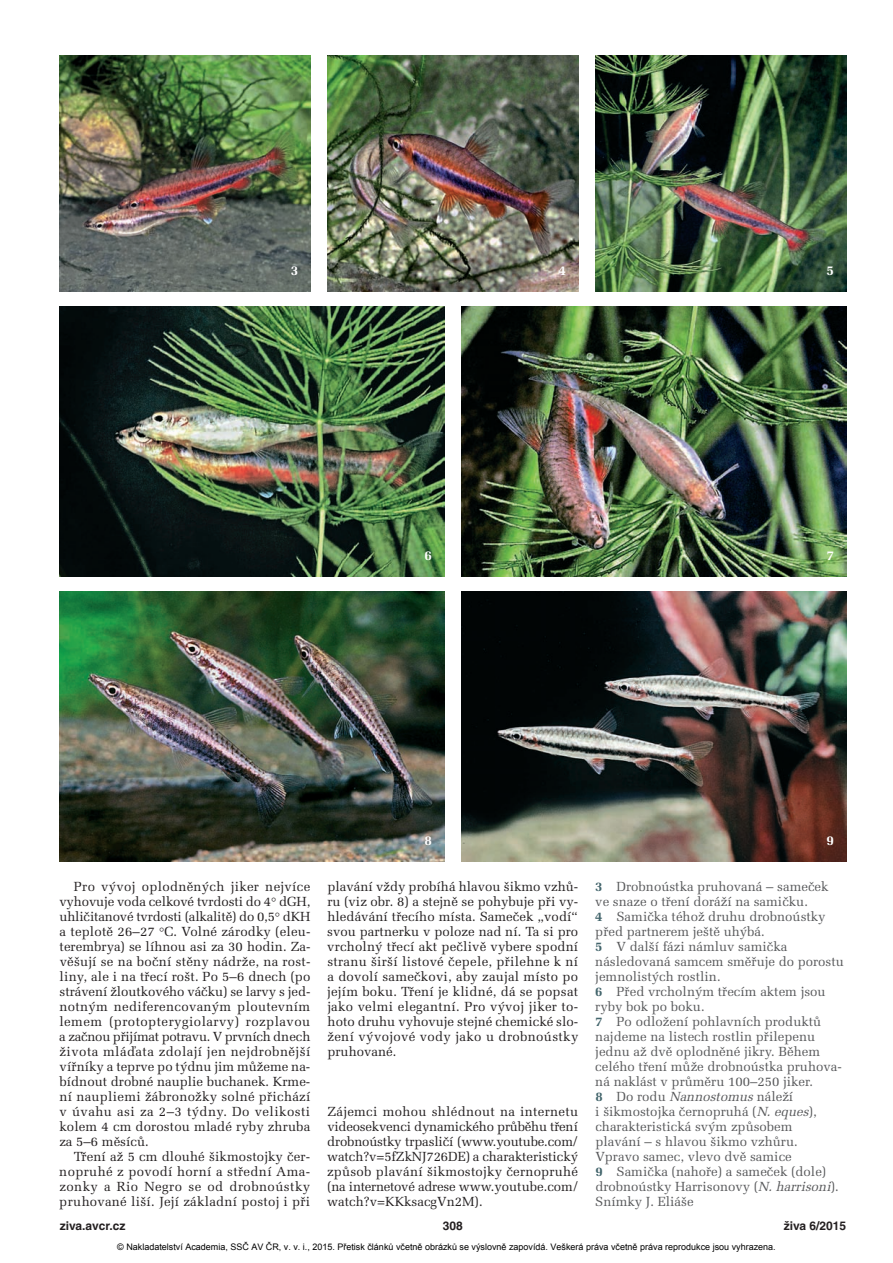
<style>
.page{position:relative;width:893px;height:1263px;background:#fff}
.page>*{position:absolute;margin:0;border:0;box-sizing:border-box;transform-origin:0 0}
.t1{font:700 13.5px "Melior CE";color:#fff}
.t2{font:13.2px/15px "Melior CE";letter-spacing:.01em;color:#231f20;text-align:justify}
.t3{font:13.2px/15px "Melior CE";color:#57585a}
.t4{font:700 12px "Helvetica CE";color:#231f20}
.t5{font:9px "Arial";color:#000}
.s1{font-weight:700;color:#43656c}
.s2{font-style:italic}
</style>
<div class="page">
<img style="left:595px;top:55px;width:251px;height:236px">
<img style="left:327px;top:55px;width:251px;height:236px">
<img style="left:60px;top:55px;width:250px;height:236px">
<img style="left:461px;top:306px;width:385px;height:270px">
<img style="left:60px;top:306px;width:384px;height:270px">
<img style="left:461px;top:591px;width:385px;height:270px">
<img style="left:60px;top:591px;width:384px;height:270px">
<p class="t1" style="left:291px;top:266px;width:9px">3</p>
<p class="t1" style="left:559px;top:266px;width:9px">4</p>
<p class="t1" style="left:826px;top:266px;width:9px">5</p>
<p class="t1" style="left:425px;top:550px;width:9px">6</p>
<p class="t1" style="left:826px;top:550px;width:9px">7</p>
<p class="t2" style="left:59px;top:881px;width:253px;text-indent:15px">Pro vývoj oplodněných jiker nejvíce vyhovuje voda celkové tvrdosti do 4° dGH, uhličitanové tvrdosti (alkalitě) do 0,5° dKH a teplotě 26–27 °C. Volné zárodky (eleu&shy;terembrya) se líhnou asi za 30 hodin. Za - věšují se na boční stěny nádrže, na rost - liny, ale i na třecí rošt. Po 5–6 dnech (po strávení žloutkového váčku) se larvy s jed&shy;notným nediferencovaným ploutevním lemem (protopterygiolarvy) rozplavou a začnou přijímat potravu. V prvních dnech života mláďata zdolají jen nejdrobnější vířníky a teprve po týdnu jim můžeme na - bídnout drobné nauplie buchanek. Krme&shy;ní naupliemi žábronožky solné přichází v úvahu asi za 2–3 týdny. Do velikosti kolem 4 cm dorostou mladé ryby zhruba za 5–6 měsíců.</p>
<p class="t2" style="left:59px;top:1151px;width:253px;text-indent:15px">Tření až 5 cm dlouhé šikmostojky čer&shy;nopruhé z povodí horní a střední Ama&shy;zonky a Rio Negro se od drobnoústky pruhované liší. Její základní postoj i při</p>
<p class="t1" style="left:425px;top:835px;width:9px">8</p>
<p class="t1" style="left:826px;top:835px;width:9px">9</p>
<p class="t2" style="left:327px;top:881px;width:253px">plavání vždy probíhá hlavou šikmo vzhů&shy;ru (viz obr. 8) a stejně se pohybuje při vy - hledávání třecího místa. Sameček „vodí“ svou partnerku v poloze nad ní. Ta si pro vrcholný třecí akt pečlivě vybere spodní stranu širší listové čepele, přilehne k ní a dovolí samečkovi, aby zaujal místo po jejím boku. Tření je klidné, dá se popsat jako velmi elegantní. Pro vývoj jiker to - hoto druhu vyhovuje stejné chemické slo&shy;žení vývojové vody jako u drobnoústky pruhované.</p>
<p class="t2" style="left:327px;top:1106px;width:253px">Zájemci mohou shlédnout na internetu videosekvenci dynamického průběhu tření drobnoústky trpasličí (www.youtube.com/ watch?v=5fZkNJ726DE) a charakteristický způsob plavání šikmostojky černopruhé (na internetové adrese www.youtube.com/ watch?v=KKksacgVn2M).</p>
<p class="t3" style="left:595px;top:881px;width:250px"><span class="s1">3</span> Drobnoústka pruhovaná – sameček ve snaze o tření doráží na samičku.<br><span class="s1">4</span> Samička téhož druhu drobnoústky před partnerem ještě uhýbá.<br><span class="s1">5</span> V další fázi námluv samička následovaná samcem směřuje do porostu jemnolistých rostlin.<br><span class="s1">6</span> Před vrcholným třecím aktem jsou ryby bok po boku.<br><span class="s1">7</span> Po odložení pohlavních produktů najdeme na listech rostlin přilepenu jednu až dvě oplodněné jikry. Během celého tření může drobnoústka pruhova&shy;ná naklást v průměru 100–250 jiker.<br><span class="s1">8</span> Do rodu <span class="s2">Nannostomus</span>náleží<br>i šikmostojka černopruhá (<span class="s2">N. eques</span>), charakteristická svým způsobem<br>plavání – s hlavou šikmo vzhůru.<br>Vpravo samec, vlevo dvě samice<br><span class="s1">9</span> Samička (nahoře) a sameček (dole) drobnoústky Harrisonovy (<span class="s2">N. harrisoni</span>).<br>Snímky J. Eliáše</p>
<p class="t4" style="left:60px;top:1221px;width:67px">ziva.avcr.cz</p>
<p class="t4" style="left:443px;top:1221px;width:22px">308</p>
<p class="t4" style="left:784px;top:1221px;width:64px">živa 6/2015</p>
<p class="t5" style="left:117px;top:1241px;width:660px">© Nakladatelství Academia, SSČ AV ČR, v. v. i., 2015. Přetisk článků včetně obrázků se výslovně zapovídá. Veškerá práva včetně práva reprodukce jsou vyhrazena.</p>
</div>
